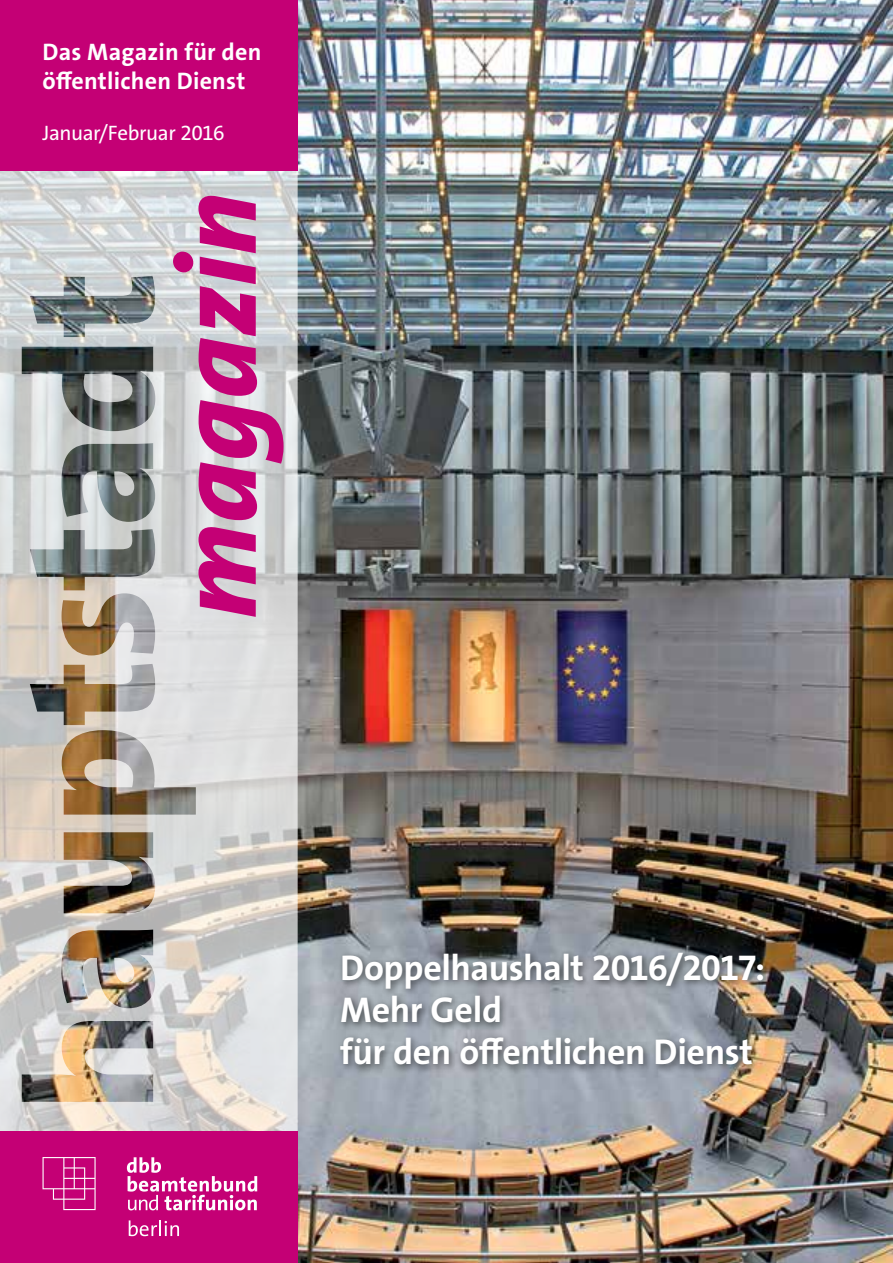
<style>
.page{position:relative;width:893px;height:1263px;background:#fff}
.page>*{position:absolute;margin:0;border:0;box-sizing:border-box;transform-origin:0 0}
.t1{font:italic 800 112.5px "The Sans Os F";letter-spacing:.01em;color:#c40075}
.t2{font:700 36px/42px "The Sans Os F";letter-spacing:-.01em;color:#fff}
.t3{font:700 24px/28.8px "The Sans Os F";letter-spacing:.01em;color:#fff}
.t4{font:21px "The Sans Os F";letter-spacing:-.02em;color:#fff}
</style>
<div class="page">
<img style="left:298px;top:0;width:595px;height:1263px">
<svg style="left:0;top:170px;width:298px;height:961px;background:#c4c2be"></svg>
<div style="left:0;top:0;width:298px;height:170px;background:#c40075"></div>
<div style="left:0;top:1131px;width:298px;height:132px;background:#c40075"></div>
<svg style="left:127px;top:1157px;width:130px;height:53px"></svg>
<svg style="left:129px;top:1220px;width:50px;height:16px"></svg>
<svg style="left:43px;top:1157px;width:53px;height:53px"></svg>
<div style="left:336px;top:948px;width:436px;height:125px;background:#000;opacity:.6"></div>
<p class="t3" style="left:43px;top:38px;width:220px">Das Magazin für den öffentlichen Dienst</p>
<p class="t4" style="left:43px;top:119px;width:184px">Januar/Februar 2016</p>
<h1 class="t1" style="left:145px;top:619px;width:428px;rotate:-90deg">magazin</h1>
<p class="t2" style="left:340px;top:947px;width:426px">Doppelhaushalt 2016/2017:<br>Mehr Geld<br>für den öffentlichen Dienst</p>
</div>
